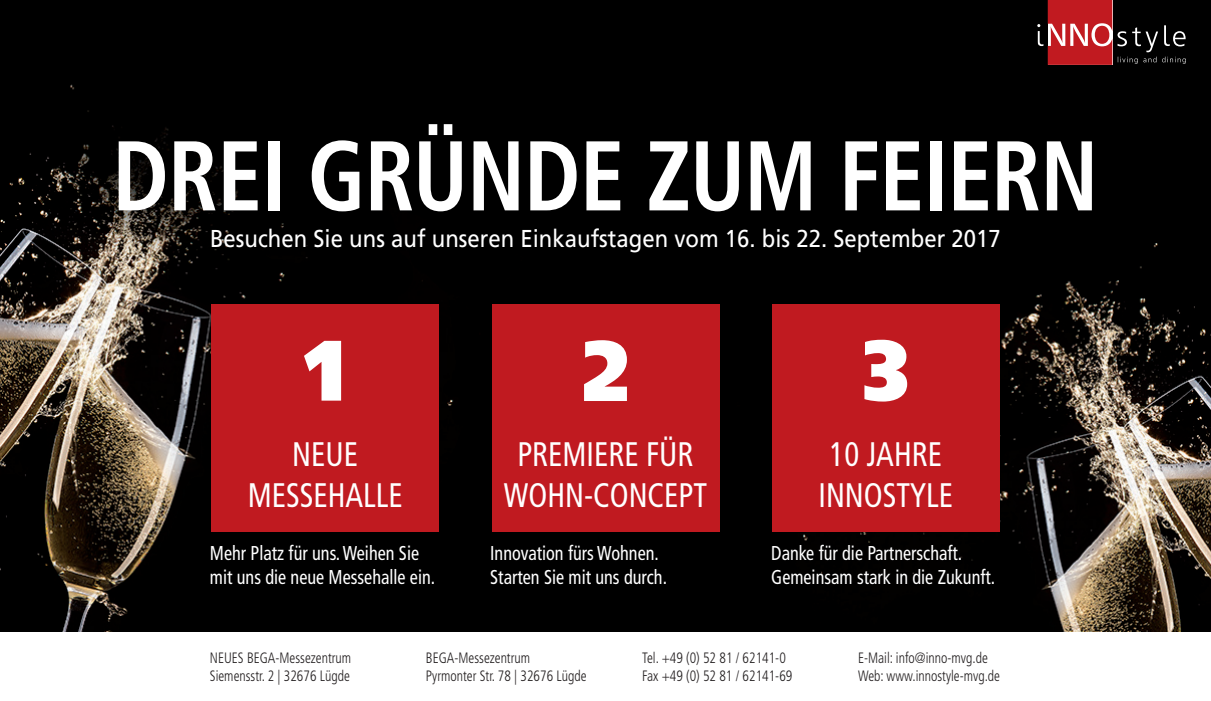
<style>
.page{position:relative;width:1211px;height:701px;background:#fff}
.page>*{position:absolute;margin:0;border:0;box-sizing:border-box;transform-origin:0 0}
.t1{font:700 condensed 98.8px "Frutiger LT Std";letter-spacing:-.01em;color:#fff;scale:.91 1}
.t2{font:900 85.6px "Frutiger LT Std";color:#fff;scale:.91 1}
.t3{font:condensed 34px/40.8px "Frutiger LT Std";color:#fff;text-align:center;scale:.91 1}
.t4{font:24.4px "Frutiger LT Std";color:#fff;scale:.91 1}
.t5{font:condensed 20px/24px "Frutiger LT Std";color:#fff;scale:.91 1}
.t6{font:300 condensed 15px/18px "Frutiger LT Std";color:#231f20;scale:.91 1}
</style>
<div class="page">
<img style="left:0;top:0;width:1210px;height:630px">
<div style="left:211px;top:304px;width:228px;height:228px;background:#c01a20"></div>
<div style="left:491px;top:304px;width:228px;height:228px;background:#c01a20"></div>
<div style="left:772px;top:304px;width:227px;height:228px;background:#c01a20"></div>
<svg style="left:1037px;top:0;width:148px;height:65px;background:#612325"></svg>
<h1 class="t1" style="left:113px;top:117px;width:1084px">DREI GRÜNDE ZUM FEIERN</h1>
<h3 class="t4" style="left:210px;top:224px;width:870px">Besuchen Sie uns auf unseren Einkaufstagen vom 16. bis 22. September 2017</h3>
<h2 class="t2" style="left:305px;top:318px;width:46px">1</h2>
<h3 class="t3" style="left:248px;top:434px;width:172px">NEUE<br>MESSEHALLE</h3>
<h2 class="t2" style="left:582px;top:318px;width:52px">2</h2>
<h3 class="t3" style="left:504px;top:434px;width:225px">PREMIERE FÜR<br>WOHN-CONCEPT</h3>
<h2 class="t2" style="left:862px;top:318px;width:52px">3</h2>
<h3 class="t3" style="left:818px;top:434px;width:149px">10 JAHRE<br>INNOSTYLE</h3>
<h3 class="t5" style="left:210px;top:541px;width:249px">Mehr Platz für uns. Weihen Sie mit uns die neue Messehalle ein.</h3>
<h3 class="t5" style="left:490px;top:541px;width:196px">Innovation fürs Wohnen.<br>Starten Sie mit uns durch.</h3>
<h3 class="t5" style="left:771px;top:541px;width:247px">Danke für die Partnerschaft.<br>Gemeinsam stark in die Zukunft.</h3>
<p class="t6" style="left:210px;top:648px;width:157px">NEUES BEGA-Messezentrum<br>Siemensstr. 2 | 32676 Lügde</p>
<p class="t6" style="left:426px;top:648px;width:178px">BEGA-Messezentrum<br>Pyrmonter Str. 78 | 32676 Lügde</p>
<p class="t6" style="left:642px;top:648px;width:167px">Tel. +49 (0) 52 81 / 62141-0<br>Fax +49 (0) 52 81 / 62141-69</p>
<p class="t6" style="left:858px;top:648px;width:157px">E-Mail: info@inno-mvg.de<br>Web: www.innostyle-mvg.de</p>
</div>
